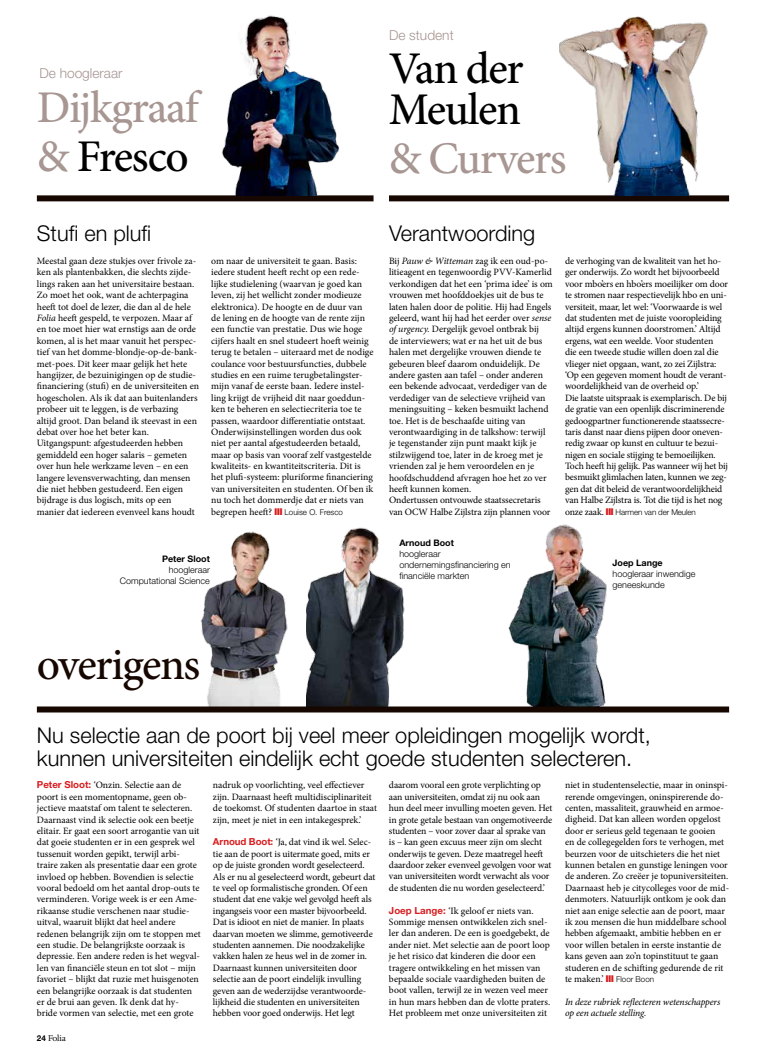
<style>
.page{position:relative;width:766px;height:1063px;background:#fff}
.page>*{position:absolute;margin:0;border:0;box-sizing:border-box;transform-origin:0 0}
.t1{font:500 45.4px/48.8px "Minion Pro";letter-spacing:-.03em;color:#a79692}
.t2{font:500 45.4px/40.7px "Minion Pro";letter-spacing:-.03em;color:#000}
.t3{font:500 45.4px "Minion Pro";letter-spacing:-.035em;color:#160700}
.t4{font:300 21.7px/22.8px "Helvetica Neue LT Pro";color:#000}
.t5{font:300 13.7px "Helvetica Neue LT Pro";color:#a79692}
.t6{font:9.8px "Dante";letter-spacing:-.02em;color:#000}
.t7{font:9.7px/11.4px "Minion Pro";letter-spacing:-.005em;color:#000}
.t8{font:italic 9.7px/11.4px "Minion Pro";letter-spacing:-.015em;color:#000}
.t9{font:300 9px/11px "Helvetica Neue LT Pro";color:#000}
.t10{font:700 9px "Helvetica Neue LT Pro";color:#000}
.t11{font:300 8px "Helvetica Neue LT Pro";color:#000}
.s1{color:#000}
.s2{font-style:italic}
.s3{font-family:"Minion Pro";font-weight:400;font-size:9.7px}
.s4{font-family:"Helvetica Neue LT Pro";font-weight:700;color:#d81c1e}
.s5{font-family:"Helvetica Neue LT Pro";font-weight:700;font-size:8.1px}
</style>
<div class="page">
<img style="left:508px;top:524px;width:99px;height:182px">
<img style="left:306px;top:527px;width:99px;height:179px">
<img style="left:201px;top:531px;width:87px;height:175px">
<div style="left:37px;top:706px;width:692px;height:6px;background:#160700"></div>
<div style="left:389px;top:195px;width:340px;height:6px;background:#160700"></div>
<div style="left:37px;top:195px;width:336px;height:6px;background:#160700"></div>
<img style="left:222px;top:15px;width:118px;height:180px">
<img style="left:559px;top:16px;width:149px;height:179px">
<h3 class="t5" style="left:39px;top:65px;width:85px">De hoogleraar</h3>
<h1 class="t1" style="left:37px;top:83px;width:163px">Dijkgraaf &amp; <span class="s1">Fresco</span></h1>
<h3 class="t5" style="left:389px;top:26px;width:66px">De student</h3>
<h1 class="t2" style="left:388px;top:49px;width:136px">Van der<br>Meulen</h1>
<h1 class="t1" style="left:388px;top:134px;width:179px">&amp; Curvers</h1>
<h2 class="t4" style="left:37px;top:222px;width:116px">Stufi en plufi</h2>
<h2 class="t4" style="left:389px;top:222px;width:148px">Verantwoording</h2>
<p class="t7" style="left:37px;top:255px;width:164px">Meestal gaan deze stukjes over frivole za&shy;ken als plantenbakken, die slechts zijde&shy;lings raken aan het universitaire bestaan.<br>Zo moet het ook, want de achterpagina heeft tot doel de lezer, die dan al de hele <span class="s2">Folia</span> heeft gespeld, te verpozen. Maar af en toe moet hier wat ernstigs aan de orde komen, al is het maar vanuit het perspec&shy;tief van het domme-blondje-op-de-bank&shy;met-poes. Dit keer maar gelijk het hete hangijzer, de bezuinigingen op de studie&shy;financiering (stufi) en de universiteiten en hogescholen. Als ik dat aan buitenlanders probeer uit te leggen, is de verbazing altijd groot. Dan beland ik steevast in een debat over hoe het beter kan.<br>Uitgangspunt: afgestudeerden hebben gemiddeld een hoger salaris – gemeten over hun hele werkzame leven – en een langere levensverwachting, dan mensen die niet hebben gestudeerd. Een eigen bijdrage is dus logisch, mits op een manier dat iedereen evenveel kans houdt</p>
<p class="t7" style="left:211px;top:255px;width:164px">om naar de universiteit te gaan. Basis: iedere student heeft recht op een rede&shy;lijke studielening (waarvan je goed kan leven, zij het wellicht zonder modieuze elektronica). De hoogte en de duur van de lening en de hoogte van de rente zijn een functie van prestatie. Dus wie hoge cijfers haalt en snel studeert hoeft weinig terug te betalen – uiteraard met de nodige coulance voor bestuursfuncties, dubbele studies en een ruime terugbetalingster&shy;mijn vanaf de eerste baan. Iedere instel&shy;ling krijgt de vrijheid dit naar goeddun&shy;ken te beheren en selectiecriteria toe te passen, waardoor differentiatie ontstaat.<br>Onderwijsinstellingen worden dus ook niet per aantal afgestudeerden betaald, maar op basis van vooraf zelf vastgestelde kwaliteits- en kwantiteitscriteria. Dit is het plufi-systeem: pluriforme financiering van universiteiten en studenten. Of ben ik nu toch het dommerdje dat er niets van begrepen heeft?</p>
<p class="t11" style="left:284px;top:507px;width:60px">Louise O. Fresco</p>
<p class="t7" style="left:389px;top:255px;width:165px">Bij <span class="s2">Pauw &amp; Witteman</span> zag ik een oud-po&shy;litieagent en tegenwoordig PVV-Kamerlid verkondigen dat het een ‘prima idee’ is om vrouwen met hoofddoekjes uit de bus te laten halen door de politie. Hij had Engels geleerd, want hij had het eerder over <span class="s2">sense of urgency.</span> Dergelijk gevoel ontbrak bij<br>de interviewers; wat er na het uit de bus halen met dergelijke vrouwen diende te gebeuren bleef daarom onduidelijk. De andere gasten aan tafel – onder anderen een bekende advocaat, verdediger van de verdediger van de selectieve vrijheid van meningsuiting – keken besmuikt lachend toe. Het is de beschaafde uiting van verontwaardiging in de talkshow: terwijl je tegenstander zijn punt maakt kijk je stilzwijgend toe, later in de kroeg met je vrienden zal je hem veroordelen en je hoofdschuddend afvragen hoe het zo ver heeft kunnen komen.<br>Ondertussen ontvouwde staatssecretaris van OCW Halbe Zijlstra zijn plannen voor</p>
<p class="t7" style="left:565px;top:255px;width:165px">de verhoging van de kwaliteit van het ho&shy;ger onderwijs. Zo wordt het bijvoorbeeld voor mbo’ers en hbo’ers moeilijker om door te stromen naar respectievelijk hbo en uni&shy;versiteit, maar, let wel: ‘Voorwaarde is wel dat studenten met de juiste vooropleiding altijd ergens kunnen doorstromen.’ Altijd ergens, wat een weelde. Voor studenten<br>die een tweede studie willen doen zal die vlieger niet opgaan, want, zo zei Zijlstra: ‘Op een gegeven moment houdt de verant&shy;woordelijkheid van de overheid op.’<br>Die laatste uitspraak is exemplarisch. De bij de gratie van een openlijk discriminerende gedoogpartner functionerende staatssecre&shy;taris danst naar diens pijpen door oneven&shy;redig zwaar op kunst en cultuur te bezui&shy;nigen en sociale stijging te bemoeilijken.<br>Toch heeft hij gelijk. Pas wanneer wij het bij besmuikt glimlachen laten, kunnen we zeg&shy;gen dat dit beleid de verantwoordelijkheid van Halbe Zijlstra is. Tot die tijd is het nog</p>
<p class="t11" style="left:565px;top:507px;width:132px"><span class="s3">onze zaak.</span> Harmen van der Meulen</p>
<p class="t10" style="left:162px;top:553px;width:49px">Peter Sloot</p>
<p class="t9" style="left:120px;top:564px;width:92px;text-align:right">hoogleraar<br>Computational Science</p>
<p class="t10" style="left:399px;top:537px;width:56px">Arnoud Boot</p>
<p class="t9" style="left:399px;top:548px;width:113px">hoogleraar ondernemingsfinanciering en financiële markten</p>
<p class="t10" style="left:612px;top:557px;width:52px">Joep Lange</p>
<p class="t9" style="left:612px;top:568px;width:84px">hoogleraar inwendige geneeskunde</p>
<h1 class="t3" style="left:37px;top:634px;width:165px">overigens</h1>
<h2 class="t4" style="left:37px;top:723px;width:615px">Nu selectie aan de poort bij veel meer opleidingen mogelijk wordt, kunnen universiteiten eindelijk echt goede studenten selecteren.</h2>
<p class="t7" style="left:37px;top:780px;width:165px"><span class="s4">Peter Sloot:</span> ‘Onzin. Selectie aan de poort is een momentopname, geen ob&shy;jectieve maatstaf om talent te selecteren.<br>Daarnaast vind ik selectie ook een beetje elitair. Er gaat een soort arrogantie van uit dat goeie studenten er in een gesprek wel tussenuit worden gepikt, terwijl arbi&shy;traire zaken als presentatie daar een grote invloed op hebben. Bovendien is selectie vooral bedoeld om het aantal drop-outs te verminderen. Vorige week is er een Ame&shy;rikaanse studie verschenen naar studie&shy;uitval, waaruit blijkt dat heel andere redenen belangrijk zijn om te stoppen met een studie. De belangrijkste oorzaak is depressie. Een andere reden is het wegval&shy;len van financiële steun en tot slot – mijn favoriet – blijkt dat ruzie met huisgenoten een belangrijke oorzaak is dat studenten er de brui aan geven. Ik denk dat hy&shy;bride vormen van selectie, met een grote</p>
<p class="t7" style="left:213px;top:780px;width:165px">nadruk op voorlichting, veel effectiever zijn. Daarnaast heeft multidisciplinariteit de toekomst. Of studenten daartoe in staat zijn, meet je niet in een intakegesprek.’</p>
<p class="t7" style="left:213px;top:837px;width:164px"><span class="s4">Arnoud Boot:</span> ‘Ja, dat vind ik wel. Selec&shy;tie aan de poort is uitermate goed, mits er op de juiste gronden wordt geselecteerd.<br>Als er nu al geselecteerd wordt, gebeurt dat te veel op formalistische gronden. Of een student dat ene vakje wel gevolgd heeft als ingangseis voor een master bijvoorbeeld.<br>Dat is idioot en niet de manier. In plaats daarvan moeten we slimme, gemotiveerde studenten aannemen. Die noodzakelijke vakken halen ze heus wel in de zomer in.<br>Daarnaast kunnen universiteiten door selectie aan de poort eindelijk invulling geven aan de wederzijdse verantwoorde&shy;lijkheid die studenten en universiteiten hebben voor goed onderwijs. Het legt</p>
<p class="t6" style="left:37px;top:1033px;width:31px"><span class="s5">24</span> Folia</p>
<p class="t7" style="left:389px;top:780px;width:165px">daarom vooral een grote verplichting op aan universiteiten, omdat zij nu ook aan hun deel meer invulling moeten geven. Het in grote getale bestaan van ongemotiveerde studenten – voor zover daar al sprake van is – kan geen excuus meer zijn om slecht onderwijs te geven. Deze maatregel heeft daardoor zeker evenveel gevolgen voor wat van universiteiten wordt verwacht als voor de studenten die nu worden geselecteerd.’</p>
<p class="t7" style="left:389px;top:905px;width:163px"><span class="s4">Joep Lange:</span> ‘Ik geloof er niets van.<br>Sommige mensen ontwikkelen zich snel&shy;ler dan anderen. De een is goedgebekt, de ander niet. Met selectie aan de poort loop je het risico dat kinderen die door een tragere ontwikkeling en het missen van bepaalde sociale vaardigheden buiten de boot vallen, terwijl ze in wezen veel meer in hun mars hebben dan de vlotte praters.<br>Het probleem met onze universiteiten zit</p>
<p class="t7" style="left:565px;top:780px;width:165px">niet in studentenselectie, maar in oninspi&shy;rerende omgevingen, oninspirerende do&shy;centen, massaliteit, grauwheid en armoe&shy;digheid. Dat kan alleen worden opgelost door er serieus geld tegenaan te gooien<br>en de collegegelden fors te verhogen, met beurzen voor de uitschieters die het niet kunnen betalen en gunstige leningen voor de anderen. Zo creëer je topuniversiteiten.<br>Daarnaast heb je citycolleges voor de mid&shy;denmoters. Natuurlijk ontkom je ook dan niet aan enige selectie aan de poort, maar ik zou mensen die hun middelbare school hebben afgemaakt, ambitie hebben en er voor willen betalen in eerste instantie de kans geven aan zo’n topinstituut te gaan studeren en de schifting gedurende de rit te maken.’</p>
<p class="t11" style="left:616px;top:974px;width:39px">Floor Boon</p>
<p class="t8" style="left:565px;top:996px;width:157px">In deze rubriek reflecteren wetenschappers op een actuele stelling.</p>
</div>
